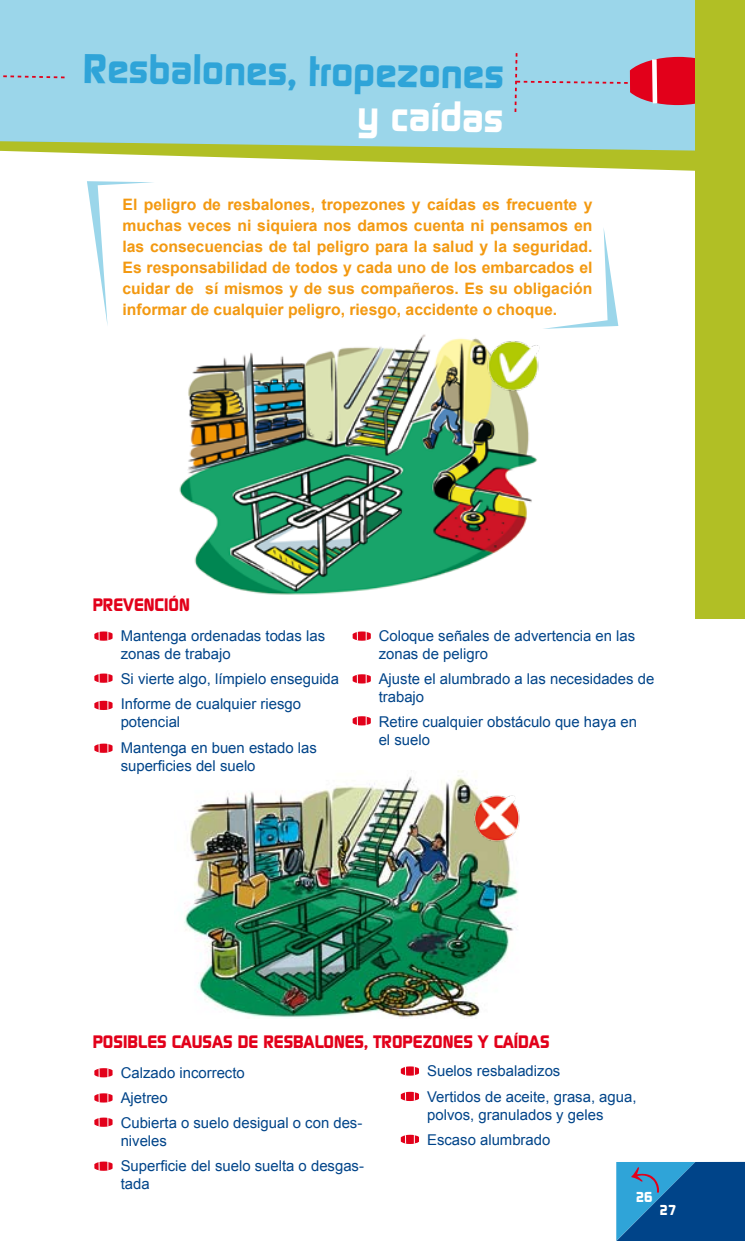
<style>
.page{position:relative;width:745px;height:1241px;background:#fff}
.page>*{position:absolute;margin:0;border:0;box-sizing:border-box;transform-origin:0 0}
.t1{font:700 40.25px "Digital";color:#2fa4d8}
.t2{font:700 40.25px "Digital";color:#fff}
.t3{font:700 17.5px "Digital";color:#e2001a}
.t4{font:700 15.75px/21px "Arial";color:#f39911;text-align:justify}
.t5{font:14.88px/25.4px "Arial";color:#004489}
.t6{font:700 14px "Digital";color:#fff}
</style>
<div class="page">
<svg style="left:0;top:150px;width:694px;height:21px"></svg>
<img style="left:184px;top:776px;width:335px;height:241px">
<img style="left:471px;top:790px;width:49px;height:57px">
<img style="left:179px;top:334px;width:358px;height:261px">
<img style="left:482px;top:336px;width:58px;height:61px">
<div style="left:0;top:0;width:694px;height:150px;background:#9bd6ea"></div>
<svg style="left:94px;top:631px;width:18px;height:9px"></svg>
<svg style="left:87px;top:181px;width:66px;height:144px"></svg>
<svg style="left:543px;top:228px;width:75px;height:101px"></svg>
<svg style="left:513px;top:51px;width:181px;height:63px;background:#ada4b9"></svg>
<svg style="left:94px;top:1068px;width:18px;height:9px"></svg>
<svg style="left:94px;top:673px;width:18px;height:9px"></svg>
<svg style="left:94px;top:700px;width:18px;height:10px"></svg>
<svg style="left:352px;top:631px;width:18px;height:9px"></svg>
<svg style="left:352px;top:674px;width:18px;height:9px"></svg>
<svg style="left:352px;top:716px;width:18px;height:9px"></svg>
<svg style="left:94px;top:1093px;width:18px;height:9px"></svg>
<svg style="left:94px;top:1117px;width:18px;height:9px"></svg>
<svg style="left:400px;top:1066px;width:19px;height:9px"></svg>
<svg style="left:616px;top:1161px;width:128px;height:79px;background:#1563a1"></svg>
<svg style="left:0;top:66px;width:66px;height:13px"></svg>
<svg style="left:400px;top:1091px;width:19px;height:9px"></svg>
<svg style="left:94px;top:1161px;width:18px;height:9px"></svg>
<svg style="left:94px;top:743px;width:18px;height:9px"></svg>
<svg style="left:400px;top:1134px;width:19px;height:9px"></svg>
<div style="left:694px;top:0;width:50px;height:618px;background:#b1bf25"></div>
<h1 class="t1" style="left:84px;top:44px;width:424px;rotate:1deg">RESBALONES, TROPEZONES</h1>
<h1 class="t2" style="left:357px;top:92px;width:150px;rotate:1deg">Y CAÍDAS</h1>
<p class="t4" style="left:122px;top:194px;width:471px">El peligro de resbalones, tropezones y caídas es frecuente y muchas veces ni siquiera nos damos cuenta ni pensamos en las consecuencias de tal peligro para la salud y la seguridad.<br>Es responsabilidad de todos y cada uno de los embarcados el cuidar de sí mismos y de sus compañeros. Es su obligación informar de cualquier peligro, riesgo, accidente o choque.</p>
<p class="t3" style="left:93px;top:594px;width:97px">PREVENCIÓN</p>
<p class="t5" style="left:121px;top:627px;width:206px;line-height:17.8px">Mantenga ordenadas todas las zonas de trabajo</p>
<p class="t5" style="left:121px;top:666px;width:220px">Si vierte algo, límpielo enseguida<br>Informe de cualquier riesgo</p>
<p class="t5" style="left:121px;top:709px;width:197px">potencial<br>Mantenga en buen estado las</p>
<p class="t5" style="left:121px;top:752px;width:136px">superficies del suelo</p>
<p class="t5" style="left:378px;top:627px;width:258px;line-height:17.8px">Coloque señales de advertencia en las zonas de peligro</p>
<p class="t5" style="left:378px;top:670px;width:277px;line-height:17.8px">Ajuste el alumbrado a las necesidades de trabajo</p>
<p class="t5" style="left:378px;top:713px;width:259px;line-height:17.8px">Retire cualquier obstáculo que haya en el suelo</p>
<p class="t3" style="left:93px;top:1031px;width:458px">POSIBLES CAUSAS DE RESBALONES, TROPEZONES Y CAÍDAS</p>
<p class="t5" style="left:427px;top:1058px;width:211px">Suelos resbaladizos<br>Vertidos de aceite, grasa, agua,</p>
<p class="t5" style="left:427px;top:1101px;width:178px">polvos, granulados y geles<br>Escaso alumbrado</p>
<p class="t5" style="left:121px;top:1059px;width:243px">Calzado incorrecto<br>Ajetreo<br>Cubierta o suelo desigual o con des-</p>
<p class="t5" style="left:121px;top:1128px;width:245px">niveles<br>Superficie del suelo suelta o desgas-</p>
<p class="t5" style="left:121px;top:1171px;width:30px">tada</p>
<p class="t6" style="left:635px;top:1188px;width:19px">26</p>
<p class="t6" style="left:659px;top:1201px;width:19px">27</p>
</div>
